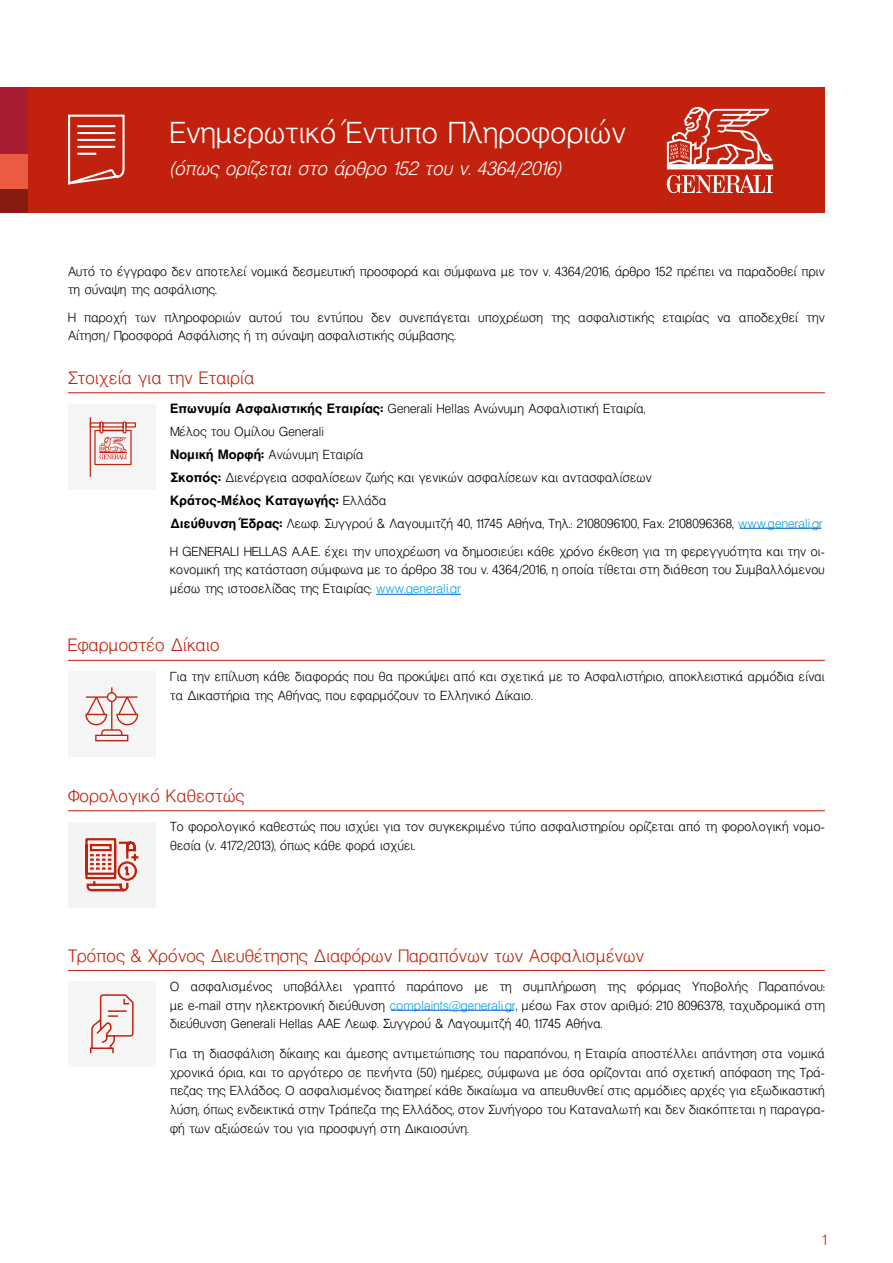
<style>
.page{position:relative;width:893px;height:1263px;background:#fff}
.page>*{position:absolute;margin:0;border:0;box-sizing:border-box;transform-origin:0 0}
.t1{font:33px "Mg Helvetica Light UC Pol";color:#fff}
.t2{font:italic 21px "Mg Helvetica Light UC Pol";color:#fff}
.t3{font:19.5px "Mg Helvetica Light UC Pol";color:#c1210d}
.t4{font:16.5px "Mg Helvetica Light UC Pol";color:#c1210d}
.t5{font:14.25px/18.8px "Mg Helvetica Light UC Pol";color:#000}
.t6{font:700 12.75px "Mg Helvetica UC Pol";color:#000}
.s1{font-family:"Mg Helvetica UC Pol";font-weight:700;font-size:12.75px}
.s2{font-family:"Mg Helvetica Light UC Pol";font-weight:400;font-size:14.25px}
.s3{color:#009fe3}
</style>
<div class="page">
<hr style="left:68px;top:392px;width:757px;height:1px;background:#c1210d">
<hr style="left:376px;top:594px;width:85px;height:1px;background:#0563c1">
<hr style="left:68px;top:660px;width:757px;height:1px;background:#c1210d">
<hr style="left:68px;top:810px;width:757px;height:1px;background:#c1210d">
<hr style="left:68px;top:970px;width:757px;height:1px;background:#c1210d">
<hr style="left:740px;top:528px;width:81px;height:1px;background:#0563c1">
<hr style="left:391px;top:1010px;width:123px;height:1px;background:#0563c1">
<div style="left:4px;top:87px;width:821px;height:126px;background:#c1210d"></div>
<div style="left:0;top:189px;width:28px;height:24px;background:#881c11"></div>
<div style="left:0;top:153px;width:28px;height:36px;background:#eb5a41"></div>
<div style="left:0;top:87px;width:28px;height:66px;background:#a81d34"></div>
<div style="left:68px;top:822px;width:88px;height:85px;background:#f5f4f4"></div>
<svg style="left:85px;top:838px;width:54px;height:54px"></svg>
<div style="left:68px;top:672px;width:88px;height:85px;background:#f5f5f5"></div>
<svg style="left:85px;top:687px;width:53px;height:54px"></svg>
<div style="left:68px;top:981px;width:88px;height:86px;background:#f5f5f5"></div>
<svg style="left:90px;top:994px;width:44px;height:60px"></svg>
<div style="left:68px;top:404px;width:88px;height:85px;background:#f5f5f5"></div>
<hr style="left:90px;top:417px;width:1px;height:60px;background:#c2210d">
<svg style="left:90px;top:422px;width:46px;height:43px"></svg>
<svg style="left:667px;top:107px;width:106px;height:86px"></svg>
<svg style="left:68px;top:114px;width:57px;height:71px"></svg>
<h1 class="t1" style="left:170px;top:115px;width:457px">Ενημερωτικό Έντυπο Πληροφοριών</h1>
<h2 class="t2" style="left:170px;top:157px;width:392px">(όπως ορίζεται στο άρθρο 152 του ν. 4364/2016)</h2>
<p class="t5" style="left:68px;top:261px;width:758px">Αυτό το έγγραφο δεν αποτελεί νομικά δεσμευτική προσφορά και σύμφωνα με τον ν. 4364/2016, άρθρο 152 πρέπει να παραδοθεί πριν τη σύναψη της ασφάλισης.</p>
<p class="t5" style="left:68px;top:307px;width:758px">Η παροχή των πληροφοριών αυτού του εντύπου δεν συνεπάγεται υποχρέωση της ασφαλιστικής εταιρίας να αποδεχθεί την<br>Αίτηση/ Προσφορά Ασφάλισης ή τη σύναψη ασφαλιστικής σύμβασης.</p>
<h3 class="t3" style="left:68px;top:367px;width:188px">Στοιχεία για την Εταιρία</h3>
<p class="t5" style="left:170px;top:396px;width:483px;line-height:23px"><span class="s1">Επωνυμία Ασφαλιστικής Εταιρίας:</span> Generali Hellas Ανώνυμη Ασφαλιστική Εταιρία, Μέλος του Ομίλου Generali<br><span class="s1">Νομική Μορφή:</span> Ανώνυμη Εταιρία<br><span class="s1">Σκοπός:</span> Διενέργεια ασφαλίσεων ζωής και γενικών ασφαλίσεων και αντασφαλίσεων</p>
<p class="t6" style="left:170px;top:492px;width:218px">Κράτος-Μέλος Καταγωγής: <span class="s2">Ελλάδα</span></p>
<p class="t5" style="left:170px;top:509px;width:656px;line-height:27.9px"><span class="s1">Διεύθυνση Έδρας:</span> Λεωφ. Συγγρού &amp; Λαγουμιτζή 40, 11745 Αθήνα, Τηλ.: 2108096100, Fax: 2108096368, <span class="s3">www.generali.gr<br></span>H GENERALI HELLAS A.Α.E. έχει την υποχρέωση να δημοσιεύει κάθε χρόνο έκθεση για τη φερεγγυότητα και την οι-</p>
<p class="t5" style="left:170px;top:560px;width:656px">κονομική της κατάσταση σύμφωνα με το άρθρο 38 του ν. 4364/2016, η οποία τίθεται στη διάθεση του Συμβαλλόμενου μέσω της ιστοσελίδας της Εταιρίας: <span class="s3">www.generali.gr</span></p>
<h3 class="t3" style="left:68px;top:635px;width:153px">Εφαρμοστέο Δίκαιο</h3>
<p class="t5" style="left:170px;top:667px;width:656px">Για την επίλυση κάθε διαφοράς που θα προκύψει από και σχετικά με το Ασφαλιστήριο, αποκλειστικά αρμόδια είναι τα Δικαστήρια της Αθήνας, που εφαρμόζουν το Ελληνικό Δίκαιο.</p>
<h3 class="t3" style="left:68px;top:785px;width:178px">Φορολογικό Καθεστώς</h3>
<p class="t5" style="left:170px;top:817px;width:656px">Το φορολογικό καθεστώς που ισχύει για τον συγκεκριμένο τύπο ασφαλιστηρίου ορίζεται από τη φορολογική νομο&shy;θεσία (ν. 4172/2013), όπως κάθε φορά ισχύει.</p>
<h3 class="t3" style="left:68px;top:945px;width:578px">Τρόπος &amp; Χρόνος Διευθέτησης Διαφόρων Παραπόνων των Ασφαλισμένων</h3>
<p class="t5" style="left:170px;top:977px;width:656px;text-align:justify">Ο ασφαλισμένος υποβάλλει γραπτό παράπονο με τη συμπλήρωση της φόρμας Υποβολής Παραπόνου: με e-mail στην ηλεκτρονική διεύθυνση <span class="s3">complaints@generali.gr</span>, μέσω Fax στον αριθμό: 210 8096378, ταχυδρομικά στη διεύθυνση Generali Hellas AΑE Λεωφ. Συγγρού &amp; Λαγουμιτζή 40, 11745 Αθήνα.</p>
<p class="t5" style="left:170px;top:1044px;width:656px;text-align:justify">Για τη διασφάλιση δίκαιης και άμεσης αντιμετώπισης του παραπόνου, η Εταιρία αποστέλλει απάντηση στα νομικά χρονικά όρια, και το αργότερο σε πενήντα (50) ημέρες, σύμφωνα με όσα ορίζονται από σχετική απόφαση της Τρά&shy;πεζας της Ελλάδος. Ο ασφαλισμένος διατηρεί κάθε δικαίωμα να απευθυνθεί στις αρμόδιες αρχές για εξωδικαστική λύση, όπως ενδεικτικά στην Τράπεζα της Ελλάδος, στον Συνήγορο του Καταναλωτή και δεν διακόπτεται η παραγρα&shy;φή των αξιώσεών του για προσφυγή στη Δικαιοσύνη.</p>
<p class="t4" style="left:823px;top:1231px;width:6px">1</p>
</div>
